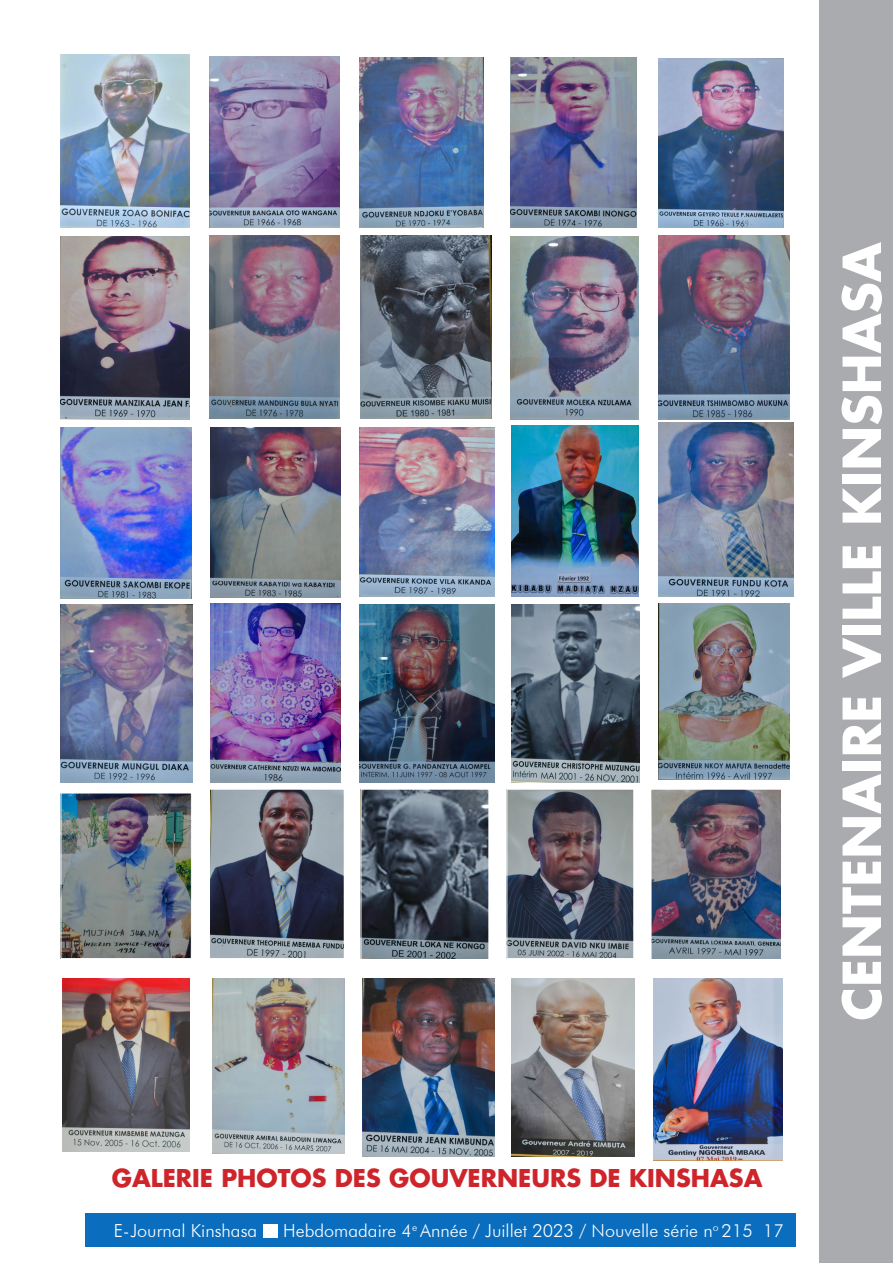
<style>
.page{position:relative;width:893px;height:1263px;background:#fff}
.page>*{position:absolute;margin:0;border:0;box-sizing:border-box;transform-origin:0 0}
.t1{font:700 51px "Futura LT";color:#fff}
.t2{font:700 24px "Futura LT";color:#ce252c}
.t3{font:300 18px "Futura BT";color:#fff}
</style>
<div class="page">
<div style="left:85px;top:1213px;width:711px;height:33px;background:#0a6dbe"></div>
<div style="left:263px;top:1224px;width:14px;height:13px;background:#fff"></div>
<div style="left:820px;top:0;width:73px;height:1263px;background:#aaabaf"></div>
<img style="left:658px;top:59px;width:125px;height:168px">
<img style="left:61px;top:236px;width:128px;height:184px">
<img style="left:60px;top:54px;width:130px;height:173px">
<img style="left:210px;top:56px;width:129px;height:171px">
<img style="left:209px;top:235px;width:130px;height:183px">
<img style="left:361px;top:235px;width:130px;height:183px">
<img style="left:359px;top:58px;width:125px;height:169px">
<img style="left:510px;top:57px;width:127px;height:170px">
<img style="left:60px;top:428px;width:132px;height:170px">
<img style="left:211px;top:428px;width:129px;height:170px">
<img style="left:658px;top:235px;width:132px;height:185px">
<img style="left:359px;top:428px;width:135px;height:169px">
<img style="left:510px;top:236px;width:128px;height:184px">
<img style="left:658px;top:423px;width:136px;height:174px">
<img style="left:511px;top:425px;width:128px;height:172px">
<img style="left:63px;top:795px;width:127px;height:162px">
<div style="left:61px;top:793px;width:131px;height:166px;border:1px solid #fff"></div>
<img style="left:653px;top:791px;width:127px;height:168px">
<div style="left:651px;top:789px;width:131px;height:181px;border:1px solid #fff"></div>
<img style="left:211px;top:791px;width:132px;height:166px">
<div style="left:209px;top:789px;width:136px;height:170px;border:1px solid #fff"></div>
<img style="left:363px;top:791px;width:124px;height:168px">
<div style="left:361px;top:789px;width:128px;height:181px;border:1px solid #fff"></div>
<img style="left:509px;top:791px;width:123px;height:166px">
<div style="left:507px;top:789px;width:127px;height:170px;border:1px solid #fff"></div>
<img style="left:363px;top:978px;width:131px;height:178px">
<img style="left:63px;top:978px;width:127px;height:173px">
<img style="left:213px;top:978px;width:131px;height:175px">
<img style="left:511px;top:978px;width:123px;height:178px">
<img style="left:653px;top:978px;width:129px;height:182px">
<img style="left:211px;top:604px;width:129px;height:178px">
<img style="left:61px;top:604px;width:131px;height:178px">
<img style="left:658px;top:604px;width:132px;height:175px">
<img style="left:359px;top:604px;width:135px;height:178px">
<img style="left:511px;top:604px;width:128px;height:178px">
<p class="t1" style="left:828px;top:1021px;width:780px;rotate:-90deg">CENTENAIRE VILLE KINSHASA</p>
<p class="t2" style="left:112px;top:1162px;width:652px">GALERIE PHOTOS DES GOUVERNEURS DE KINSHASA</p>
<p class="t3" style="left:114px;top:1220px;width:145px">E-Journal Kinshasa</p>
<p class="t3" style="left:283px;top:1220px;width:502px">Hebdomadaire 4<sup>e</sup> Année / Juillet 2023 / Nouvelle série n<sup>o</sup> 215 17</p>
</div>
